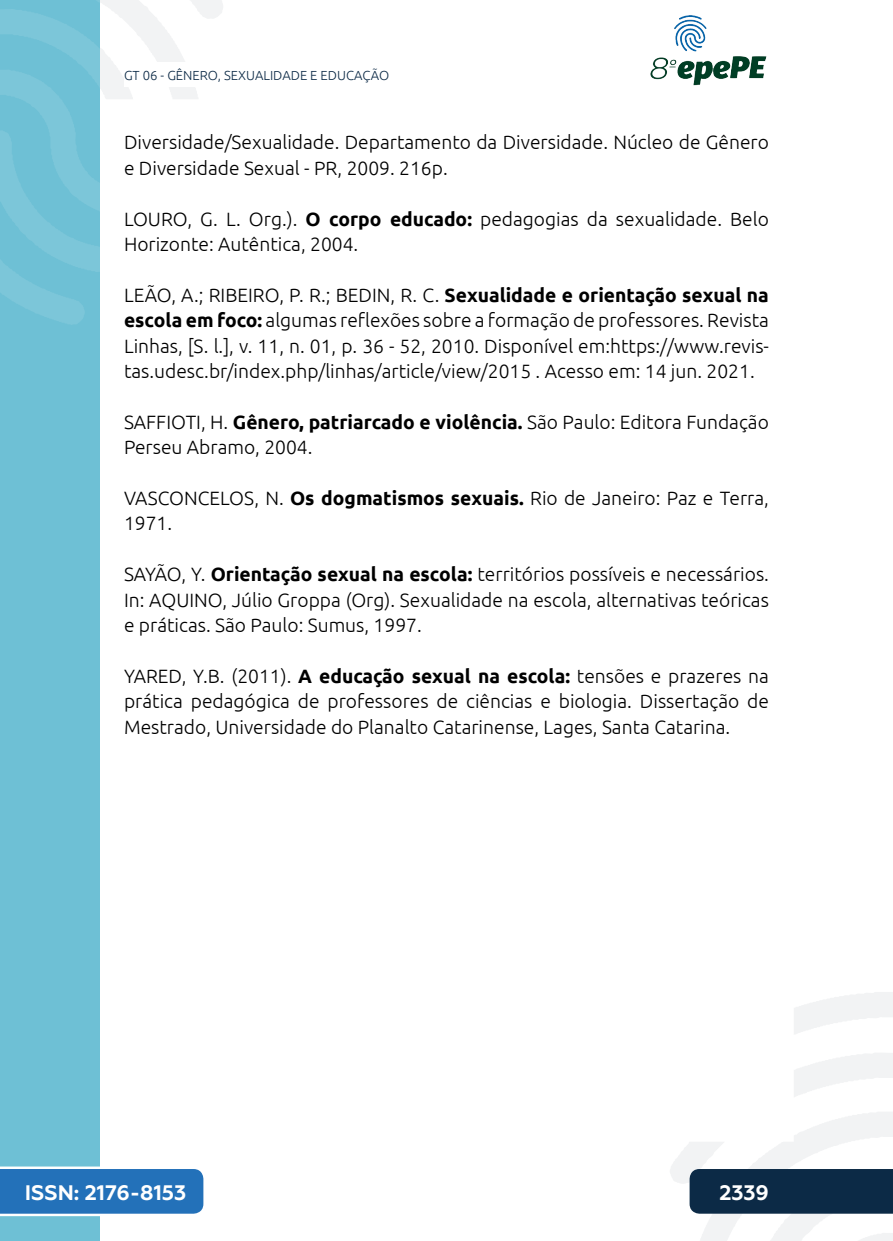
<style>
.page{position:relative;width:893px;height:1241px;background:#fff}
.page>*{position:absolute;margin:0;border:0;box-sizing:border-box;transform-origin:0 0}
.t1{font:700 21px "Geometria";color:#fff}
._11_REFERENCIAS{font:300 19.25px/25.4px "Ubuntu";color:#000}
.t2{font:300 13.12px "Ubuntu";color:#0c2a46}
.s1{font-weight:700}
</style>
<div class="page">
<svg style="left:670px;top:992px;width:223px;height:248px"></svg>
<svg style="left:99px;top:0;width:124px;height:324px"></svg>
<img style="left:650px;top:15px;width:117px;height:71px">
<div style="left:0;top:0;width:99px;height:1240px;background:#6ec0d5"></div>
<svg style="left:0;top:0;width:99px;height:325px"></svg>
<svg style="left:0;top:1166px;width:203px;height:49px;background:#367dbf"></svg>
<div style="left:690px;top:1168px;width:203px;height:45px;background:#0c2a46"></div>
<div style="left:124px;top:62px;width:516px;height:25px;background:#fff"></div>
<p class="t2" style="left:124px;top:67px;width:267px">GT 06 - GÊNERO, SEXUALIDADE E EDUCAÇÃO</p>
<p class="_11_REFERENCIAS" style="left:124px;top:129px;width:646px">Diversidade/Sexualidade. Departamento da Diversidade. Núcleo de Gênero e Diversidade Sexual - PR, 2009. 216p.</p>
<p class="_11_REFERENCIAS" style="left:124px;top:205px;width:646px">LOURO, G. L. Org.). <span class="s1">O corpo educado:</span> pedagogias da sexualidade. Belo<br>Horizonte: Autêntica, 2004.</p>
<p class="_11_REFERENCIAS" style="left:124px;top:282px;width:646px;text-align:justify">LEÃO, A.; RIBEIRO, P. R.; BEDIN, R. C. <span class="s1">Sexualidade e orientação sexual na escola em foco:</span> algumas reflexões sobre a formação de professores. Revista Linhas, [S. l.], v. 11, n. 01, p. 36 - 52, 2010. Disponível em:https://www.revis&shy;tas.udesc.br/index.php/linhas/article/view/2015 . Acesso em: 14 jun. 2021.</p>
<p class="_11_REFERENCIAS" style="left:124px;top:408px;width:646px">SAFFIOTI, H. <span class="s1">Gênero, patriarcado e violência.</span> São Paulo: Editora Fundação<br>Perseu Abramo, 2004.</p>
<p class="_11_REFERENCIAS" style="left:124px;top:485px;width:646px">VASCONCELOS, N. <span class="s1">Os dogmatismos sexuais.</span> Rio de Janeiro: Paz e Terra,<br>1971.</p>
<p class="_11_REFERENCIAS" style="left:124px;top:561px;width:646px;text-align:justify">SAYÃO, Y. <span class="s1">Orientação sexual na escola:</span> territórios possíveis e necessários.<br>In: AQUINO, Júlio Groppa (Org). Sexualidade na escola, alternativas teóricas e práticas. São Paulo: Sumus, 1997.</p>
<p class="_11_REFERENCIAS" style="left:124px;top:662px;width:646px;text-align:justify">YARED, Y.B. (2011). <span class="s1">A educação sexual na escola:</span> tensões e prazeres na prática pedagógica de professores de ciências e biologia. Dissertação de Mestrado, Universidade do Planalto Catarinense, Lages, Santa Catarina.</p>
<p class="t1" style="left:25px;top:1179px;width:163px">ISSN: 2176-8153</p>
<p class="t1" style="left:719px;top:1179px;width:51px">2339</p>
</div>
